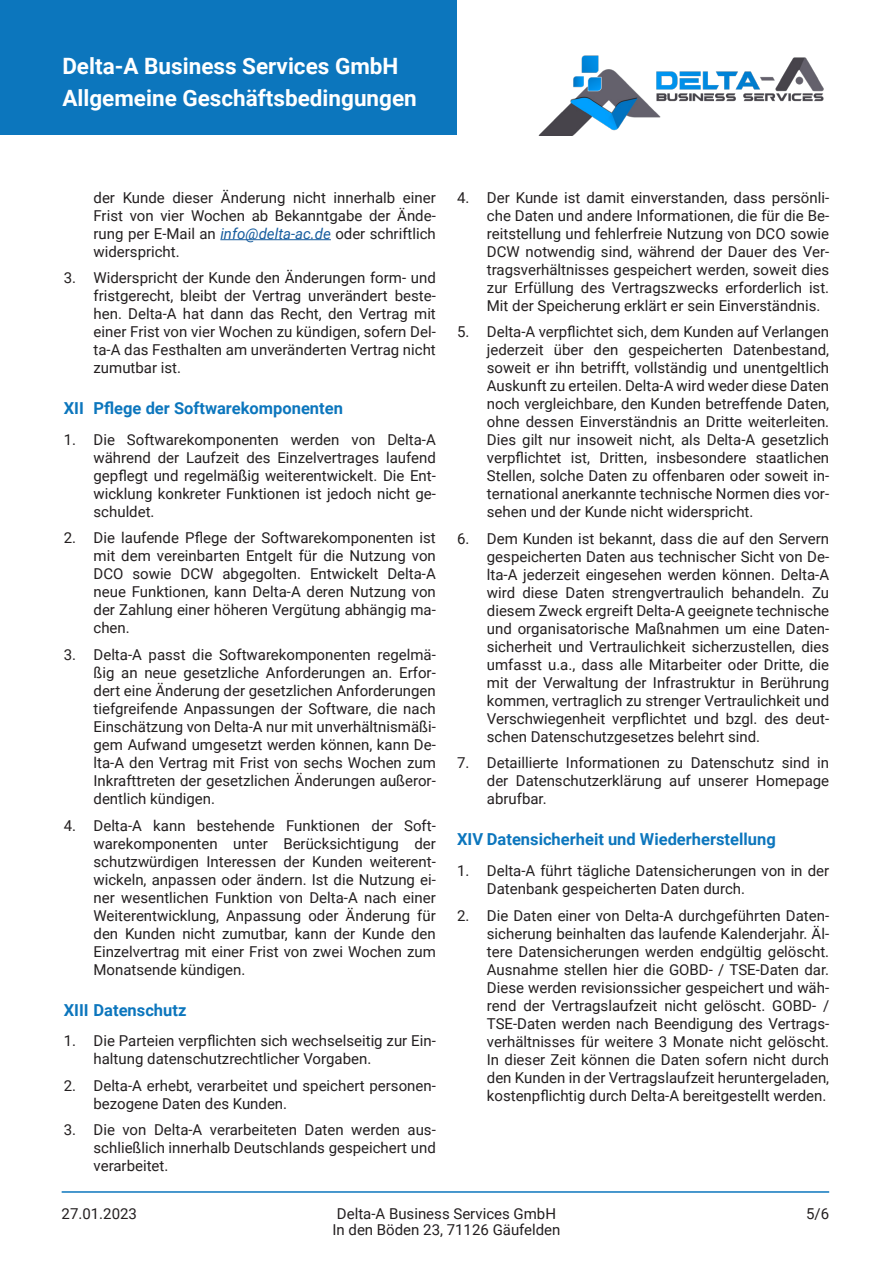
<style>
.page{position:relative;width:893px;height:1263px;background:#fff}
.page>*{position:absolute;margin:0;border:0;box-sizing:border-box;transform-origin:0 0}
.t1{font:700 22.5px/31.5px "Roboto";color:#fff}
.t2{font:700 16.5px "Roboto";color:#0c76bd}
.t3{font:15px/18px "Roboto";color:#231f20;text-align:justify}
.s1{font-style:italic;color:#175d9e}
</style>
<div class="page">
<div style="left:0;top:0;width:457px;height:135px;background:#0c76bd"></div>
<hr style="left:62px;top:1191px;width:767px;height:2px;background:#0c76bd">
<img style="left:539px;top:55px;width:285px;height:80px">
<hr style="left:220px;top:239px;width:111px;height:1px;background:#175d9e">
<h1 class="t1" style="left:62px;top:50px;width:356px">Delta-A Business Services GmbH<br>Allgemeine Geschäftsbedingungen</h1>
<p class="t3" style="left:94px;top:188px;width:344px">der Kunde dieser Änderung nicht innerhalb einer Frist von vier Wochen ab Bekanntgabe der Ände&shy;rung per E-Mail an <span class="s1">info@delta-ac.de</span> oder schriftlich widerspricht.</p>
<p class="t3" style="left:94px;top:268px;width:344px;text-indent:-30px">3. Widerspricht der Kunde den Änderungen form- und fristgerecht, bleibt der Vertrag unverändert beste&shy;hen. Delta-A hat dann das Recht, den Vertrag mit einer Frist von vier Wochen zu kündigen, sofern Del&shy;ta-A das Festhalten am unveränderten Vertrag nicht zumutbar ist.</p>
<p class="t2" style="left:64px;top:397px;width:281px">XII Pflege der Softwarekomponenten</p>
<p class="t3" style="left:94px;top:430px;width:344px;text-indent:-30px">1. Die Softwarekomponenten werden von Delta-A während der Laufzeit des Einzelvertrages laufend gepflegt und regelmäßig weiterentwickelt. Die Ent&shy;wicklung konkreter Funktionen ist jedoch nicht ge&shy;schuldet.</p>
<p class="t3" style="left:94px;top:529px;width:344px;text-indent:-30px">2. Die laufende Pflege der Softwarekomponenten ist mit dem vereinbarten Entgelt für die Nutzung von DCO sowie DCW abgegolten. Entwickelt Delta-A neue Funktionen, kann Delta-A deren Nutzung von der Zahlung einer höheren Vergütung abhängig ma&shy;chen.</p>
<p class="t3" style="left:94px;top:645px;width:344px;text-indent:-30px">3. Delta-A passt die Softwarekomponenten regelmä&shy;ßig an neue gesetzliche Anforderungen an. Erfor&shy;dert eine Änderung der gesetzlichen Anforderungen tiefgreifende Anpassungen der Software, die nach Einschätzung von Delta-A nur mit unverhältnismäßi&shy;gem Aufwand umgesetzt werden können, kann De&shy;lta-A den Vertrag mit Frist von sechs Wochen zum Inkrafttreten der gesetzlichen Änderungen außeror&shy;dentlich kündigen.</p>
<p class="t3" style="left:94px;top:816px;width:344px;text-indent:-30px">4. Delta-A kann bestehende Funktionen der Soft&shy;warekomponenten unter Berücksichtigung der schutzwürdigen Interessen der Kunden weiterent&shy;wickeln, anpassen oder ändern. Ist die Nutzung ei&shy;ner wesentlichen Funktion von Delta-A nach einer Weiterentwicklung, Anpassung oder Änderung für den Kunden nicht zumutbar, kann der Kunde den Einzelvertrag mit einer Frist von zwei Wochen zum Monatsende kündigen.</p>
<p class="t2" style="left:64px;top:998px;width:124px">XIII Datenschutz</p>
<p class="t3" style="left:94px;top:1031px;width:344px;text-indent:-30px">1. Die Parteien verpflichten sich wechselseitig zur Ein&shy;haltung datenschutzrechtlicher Vorgaben.</p>
<p class="t3" style="left:94px;top:1076px;width:344px;text-indent:-30px">2. Delta-A erhebt, verarbeitet und speichert personen&shy;bezogene Daten des Kunden.</p>
<p class="t3" style="left:94px;top:1120px;width:344px;text-indent:-30px">3. Die von Delta-A verarbeiteten Daten werden aus&shy;schließlich innerhalb Deutschlands gespeichert und verarbeitet.</p>
<p class="t3" style="left:487px;top:188px;width:344px;text-indent:-30px">4. Der Kunde ist damit einverstanden, dass persönli&shy;che Daten und andere Informationen, die für die Be&shy;reitstellung und fehlerfreie Nutzung von DCO sowie DCW notwendig sind, während der Dauer des Ver&shy;tragsverhältnisses gespeichert werden, soweit dies zur Erfüllung des Vertragszwecks erforderlich ist.<br>Mit der Speicherung erklärt er sein Einverständnis.</p>
<p class="t3" style="left:487px;top:322px;width:344px;text-indent:-30px">5. Delta-A verpflichtet sich, dem Kunden auf Verlangen jederzeit über den gespeicherten Datenbestand, soweit er ihn betrifft, vollständig und unentgeltlich Auskunft zu erteilen. Delta-A wird weder diese Daten noch vergleichbare, den Kunden betreffende Daten, ohne dessen Einverständnis an Dritte weiterleiten.<br>Dies gilt nur insoweit nicht, als Delta-A gesetzlich verpflichtet ist, Dritten, insbesondere staatlichen Stellen, solche Daten zu offenbaren oder soweit in&shy;ternational anerkannte technische Normen dies vor&shy;sehen und der Kunde nicht widerspricht.</p>
<p class="t3" style="left:487px;top:529px;width:344px;text-indent:-30px">6. Dem Kunden ist bekannt, dass die auf den Servern gespeicherten Daten aus technischer Sicht von De&shy;lta-A jederzeit eingesehen werden können. Delta-A wird diese Daten strengvertraulich behandeln. Zu diesem Zweck ergreift Delta-A geeignete technische und organisatorische Maßnahmen um eine Daten&shy;sicherheit und Vertraulichkeit sicherzustellen, dies umfasst u.a., dass alle Mitarbeiter oder Dritte, die mit der Verwaltung der Infrastruktur in Berührung kommen, vertraglich zu strenger Vertraulichkeit und Verschwiegenheit verpflichtet und bzgl. des deut&shy;schen Datenschutzgesetzes belehrt sind.</p>
<p class="t3" style="left:487px;top:753px;width:344px;text-indent:-30px">7. Detaillierte Informationen zu Datenschutz sind in der Datenschutzerklärung auf unserer Homepage abrufbar.</p>
<p class="t2" style="left:457px;top:828px;width:320px">XIV Datensicherheit und Wiederherstellung</p>
<p class="t3" style="left:487px;top:861px;width:344px;text-indent:-30px">1. Delta-A führt tägliche Datensicherungen von in der<br>Datenbank gespeicherten Daten durch.</p>
<p class="t3" style="left:487px;top:906px;width:344px;text-indent:-30px">2. Die Daten einer von Delta-A durchgeführten Daten&shy;sicherung beinhalten das laufende Kalenderjahr. Äl&shy;tere Datensicherungen werden endgültig gelöscht.<br>Ausnahme stellen hier die GOBD- / TSE-Daten dar.<br>Diese werden revisionssicher gespeichert und wäh&shy;rend der Vertragslaufzeit nicht gelöscht. GOBD- / TSE-Daten werden nach Beendigung des Vertrags&shy;verhältnisses für weitere 3 Monate nicht gelöscht.<br>In dieser Zeit können die Daten sofern nicht durch den Kunden in der Vertragslaufzeit heruntergeladen, kostenpflichtig durch Delta-A bereitgestellt werden.</p>
<p class="t3" style="left:62px;top:1204px;width:77px">27.01.2023</p>
<p class="t3" style="left:332px;top:1205px;width:230px;line-height:16.5px">Delta-A Business Services GmbH<br>In den Böden 23, 71126 Gäufelden</p>
<p class="t3" style="left:806px;top:1204px;width:25px">5/6</p>
</div>
